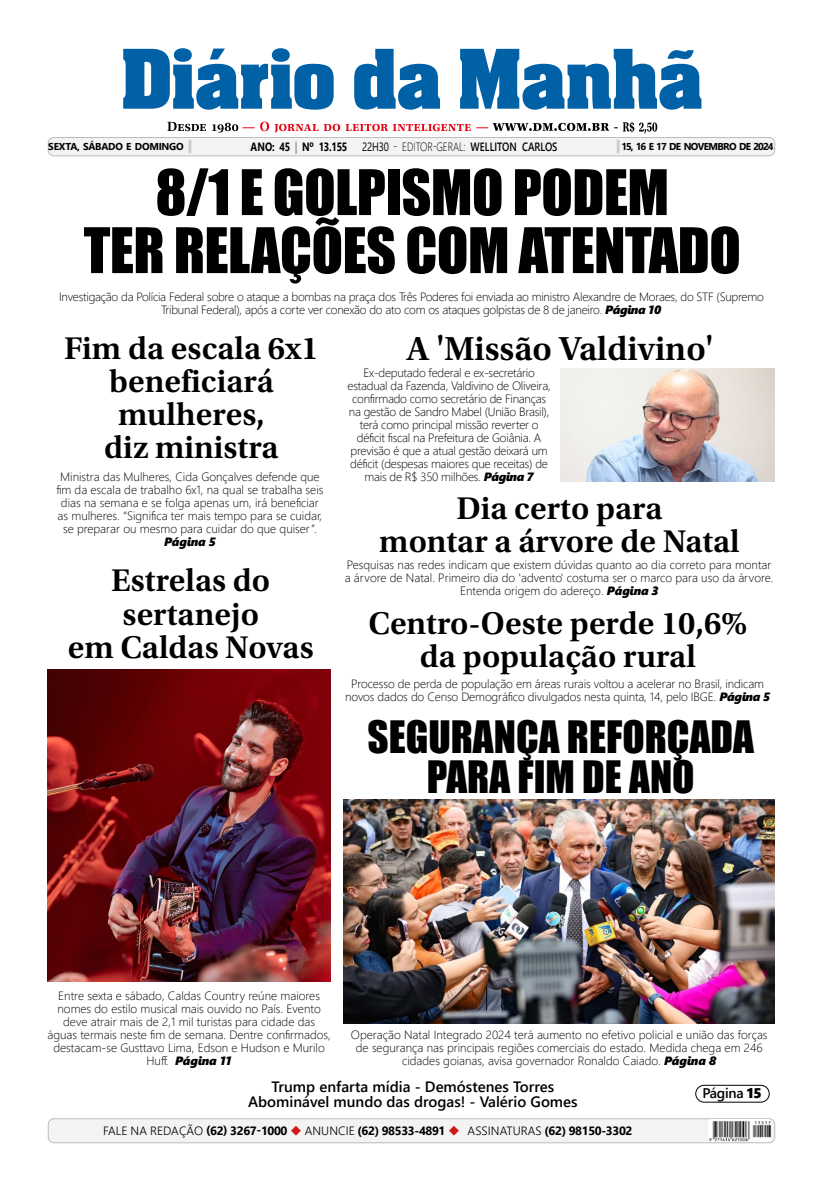
<style>
.page{position:relative;width:823px;height:1191px;background:#fff}
.page>*{position:absolute;margin:0;border:0;box-sizing:border-box;transform-origin:0 0}
.t1{font:58px/58px "Impact";letter-spacing:-.01em;color:#000;text-align:center}
.t2{font:41px/40px "Impact";color:#000;text-align:center}
.t3{font:600 35px "Utopia Std";color:#000}
.t4{font:600 33px/33px "Utopia Std";color:#000;text-align:center}
.t5{font:600 15px/15px "Segoe UI";color:#000;text-align:center}
.t6{font:600 14px "Segoe UI";letter-spacing:-.02em;color:#000}
.t7{font:600 14px "Utopia Std";color:#000}
.t8{font:300 12px/13px "Segoe UI";color:#000;text-align:center}
.t9{font:300 12px/13px "Segoe UI";letter-spacing:-.02em;color:#000;text-align:center}
.t10{font:700 12px "Segoe UI";letter-spacing:-.03em;color:#000}
.t11{font:300 12px "Segoe UI";color:#000;scale:.8 1}
.t12{font:italic 12px "Segoe UI Black";color:#000}
.t13{font:700 10px "Segoe UI";letter-spacing:-.065em;color:#000}
.t14{font:700 10px "Segoe UI";letter-spacing:-.025em;color:#000}
.s1{font-weight:700}
.s2{font-weight:400}
.s3{font-weight:600}
.s4{font-family:"Segoe UI Black";font-weight:400;font-style:italic}
.s5{font-family:"Segoe UI";font-weight:300;font-style:normal}
.s6{font-family:"Segoe UI Black";font-weight:400}
.s7{font-weight:300}
.s8{color:#cd1719}
</style>
<div class="page">
<div style="left:48px;top:1118px;width:726px;height:24px;background:#f3f3f3;border-radius:6px"></div>
<div style="left:48px;top:1118px;width:726px;height:24px;border:1px solid #c1bcb6;border-radius:6px"></div>
<img style="left:708px;top:1119px;width:62px;height:22px">
<div style="left:694px;top:1084px;width:75px;height:18px;border:1px solid #000;border-radius:8px"></div>
<svg style="left:123px;top:48px;width:578px;height:62px"></svg>
<div style="left:48px;top:137px;width:726px;height:19px;background:#f3f3f3;border-radius:6px"></div>
<div style="left:48px;top:137px;width:726px;height:19px;border:1px solid #c1bcb6;border-radius:6px"></div>
<svg style="left:188px;top:140px;width:3px;height:13px"></svg>
<svg style="left:616px;top:140px;width:3px;height:13px"></svg>
<svg style="left:167px;top:122px;width:441px;height:11px"></svg>
<svg style="left:622px;top:122px;width:34px;height:12px"></svg>
<img style="left:48px;top:669px;width:282px;height:312px">
<img style="left:343px;top:799px;width:431px;height:224px">
<img style="left:560px;top:369px;width:214px;height:112px">
<p class="t7" style="left:613px;top:119px;width:7px">-</p>
<h1 class="t1" style="left:84px;top:162px;width:658px">8/1 E GOLPISMO PODEM<br>TER RELAÇÕES COM ATENTADO</h1>
<p class="t14" style="left:48px;top:137px;width:137px">SEXTA, SÁBADO E DOMINGO</p>
<p class="t11" style="left:250px;top:135px;width:385px"><span class="s1">ANO: 45</span> | <span class="s1">Nº 13.155</span> <span class="s2">22H30</span> - EDITOR-GERAL: <span class="s3">WELLITON CARLOS</span></p>
<p class="t13" style="left:621px;top:137px;width:153px">15, 16 E 17 DE NOVEMBRO DE 2024</p>
<p class="t9" style="left:59px;top:289px;width:706px">Investigação da Polícia Federal sobre o ataque a bombas na praça dos Três Poderes foi enviada ao ministro Alexandre de Moraes, do STF (Supremo<br>Tribunal Federal), após a corte ver conexão do ato com os ataques golpistas de 8 de janeiro. <span class="s4">Página 10</span></p>
<h3 class="t4" style="left:64px;top:332px;width:256px">Fim da escala 6x1 beneficiará mulheres,<br>diz ministra</h3>
<h3 class="t3" style="left:406px;top:329px;width:308px">A 'Missão Valdivino'</h3>
<p class="t8" style="left:56px;top:469px;width:268px">Ministra das Mulheres, Cida Gonçalves defende que fim da escala de trabalho 6x1, na qual se trabalha seis dias na semana e se folga apenas um, irá beneficiar as mulheres. “Significa ter mais tempo para se cuidar, se preparar ou mesmo para cuidar do que quiser”.</p>
<p class="t12" style="left:164px;top:532px;width:53px">Página 5</p>
<p class="t9" style="left:347px;top:365px;width:204px">Ex-deputado federal e ex-secretário estadual da Fazenda, Valdivino de Oliveira, confirmado como secretário de Finanças na gestão de Sandro Mabel (União Brasil), terá como principal missão reverter o déficit fiscal na Prefeitura de Goiânia. A previsão é que a atual gestão deixará um déficit (despesas maiores que receitas) de mais de R$ 350 milhões. <span class="s4">Página 7</span></p>
<h3 class="t4" style="left:379px;top:492px;width:362px">Dia certo para<br>montar a árvore de Natal</h3>
<p class="t8" style="left:344px;top:557px;width:430px">Pesquisas nas redes indicam que existem dúvidas quanto ao dia correto para montar a árvore de Natal. Primeiro dia do 'advento' costuma ser o marco para uso da árvore.<br>Entenda origem do adereço. <span class="s4">Página 3</span></p>
<h3 class="t4" style="left:368px;top:607px;width:380px">Centro-Oeste perde 10,6% da população rural</h3>
<p class="t8" style="left:345px;top:676px;width:426px">Processo de perda de população em áreas rurais voltou a acelerar no Brasil, indicam novos dados do Censo Demográfico divulgados nesta quinta, 14, pelo IBGE. <span class="s4">Página 5</span></p>
<h3 class="t4" style="left:68px;top:564px;width:247px;line-height:33.4px">Estrelas do sertanejo<br>em Caldas Novas</h3>
<h2 class="t2" style="left:367px;top:715px;width:388px">SEGURANÇA REFORÇADA<br>PARA FIM DE ANO</h2>
<p class="t8" style="left:47px;top:988px;width:285px">Entre sexta e sábado, Caldas Country reúne maiores nomes do estilo musical mais ouvido no País. Evento deve atrair mais de 2,1 mil turistas para cidade das águas termais neste fim de semana. Dentre confirmados, destacam-se Gusttavo Lima, Edson e Hudson e Murilo</p>
<p class="t12" style="left:146px;top:1051px;width:87px"><span class="s5">Huff.</span> Página 11</p>
<p class="t8" style="left:351px;top:1027px;width:418px">Operação Natal Integrado 2024 terá aumento no efetivo policial e união das forças de segurança nas principais regiões comerciais do estado. Medida chega em 246 cidades goianas, avisa governador Ronaldo Caiado. <span class="s4">Página 8</span></p>
<p class="t5" style="left:248px;top:1077px;width:331px">Trump enfarta mídia - Demóstenes Torres<br>Abominável mundo das drogas! - Valério Gomes</p>
<p class="t6" style="left:702px;top:1079px;width:61px">Página <span class="s6">15</span></p>
<p class="t10" style="left:103px;top:1119px;width:530px"><span class="s7">FALE NA REDAÇÃO</span> (62) 3267-1000 <span class="s8">◆</span> <span class="s7">ANUNCIE</span> (62) 98533-4891 <span class="s8">◆</span> <span class="s7">ASSINATURAS</span> (62) 98150-3302</p>
</div>
